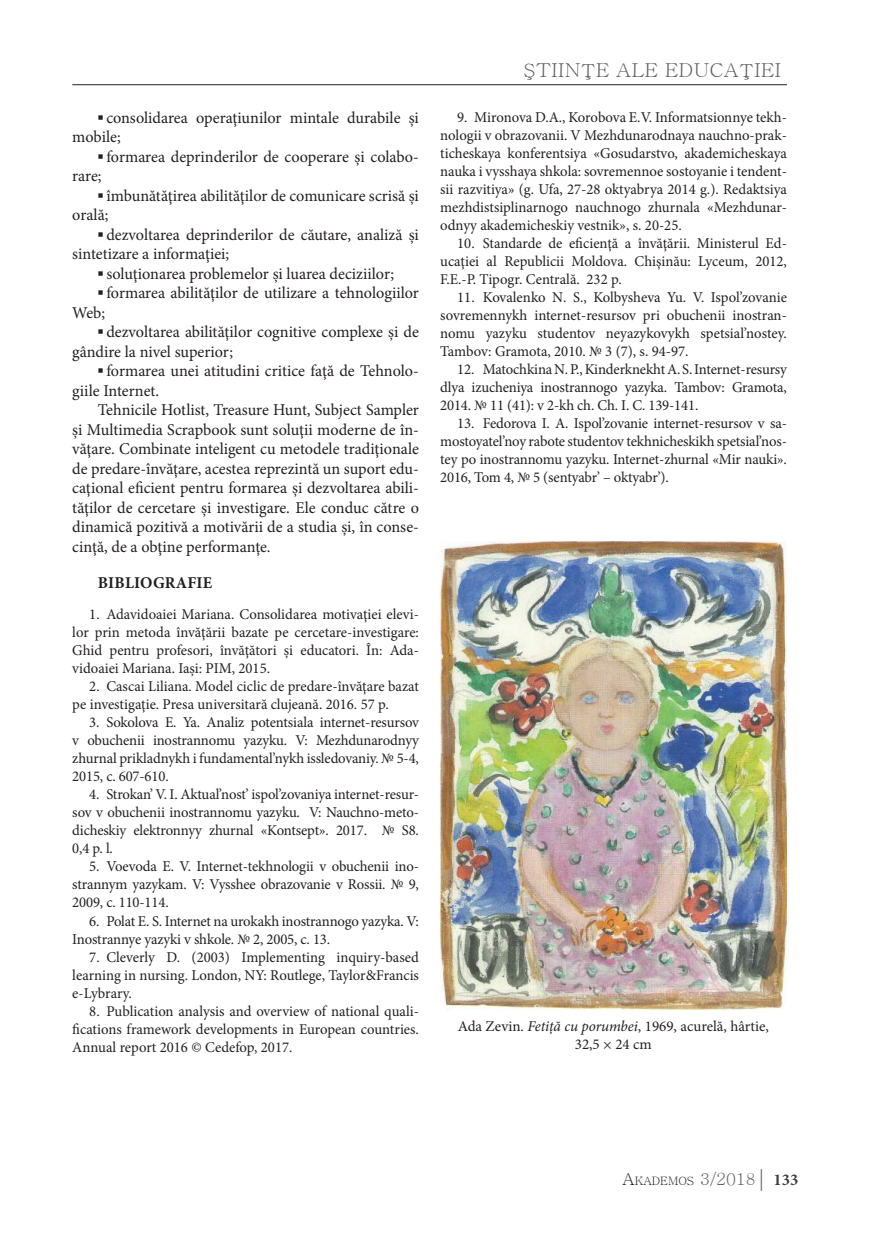
<style>
.page{position:relative;width:872px;height:1234px;background:#fff}
.page>*{position:absolute;margin:0;border:0;box-sizing:border-box;transform-origin:0 0}
.t1{font:19.2px "Batang";color:#636366;scale:1.06 1}
.t2{font:16.5px/19.5px "Minion Pro";color:#231f20}
.t3{font:700 16.5px "Minion Pro";letter-spacing:.01em;color:#231f20}
.t4{font:15px/18px "Minion Pro";letter-spacing:-.01em;color:#231f20;text-align:justify}
.t5{font:11.55px "Batang";color:#231f20}
.s1{font-family:"Arial";font-weight:700}
.s2{font-style:italic}
.s3{font-size:16.5px}
.s4{font-size:16.5px;color:#636366}
.s5{font-family:"Garamond";font-size:24px;color:#636366}
.s6{font-family:"Minion Pro";font-weight:700;font-size:16.5px;color:#3e3e3f}
</style>
<div class="page">
<hr style="left:72px;top:84px;width:715px;height:1px;background:#231f20">
<img style="left:440px;top:541px;width:347px;height:469px">
<p class="t2" style="left:72px;top:108px;width:348px;text-indent:26px"><span class="s1">▪</span> consolidarea operaţiunilor mintale durabile şi mobile;</p>
<p class="t2" style="left:72px;top:147px;width:348px;text-indent:26px"><span class="s1">▪</span> formarea deprinderilor de cooperare şi colabo&shy;rare;</p>
<p class="t2" style="left:72px;top:186px;width:348px;text-indent:26px"><span class="s1">▪</span> îmbunătăţirea abilităţilor de comunicare scrisă şi orală;</p>
<p class="t2" style="left:72px;top:225px;width:348px;text-indent:26px"><span class="s1">▪</span> dezvoltarea deprinderilor de căutare, analiză şi sintetizare a informaţiei;</p>
<p class="t2" style="left:98px;top:264px;width:298px"><span class="s1">▪</span> soluţionarea problemelor şi luarea deciziilor;</p>
<p class="t2" style="left:72px;top:283px;width:348px;text-indent:26px"><span class="s1">▪</span> formarea abilităţilor de utilizare a tehnologiilor<br>Web;</p>
<p class="t2" style="left:72px;top:322px;width:348px;text-indent:26px"><span class="s1">▪</span> dezvoltarea abilităţilor cognitive complexe şi de gândire la nivel superior;</p>
<p class="t2" style="left:72px;top:361px;width:348px;text-indent:26px"><span class="s1">▪</span> formarea unei atitudini critice faţă de Tehnolo&shy;giile Internet.</p>
<p class="t2" style="left:72px;top:400px;width:348px;text-align:justify;text-indent:26px">Tehnicile Hotlist, Treasure Hunt, Subject Sampler şi Multimedia Scrapbook sunt soluţii moderne de în&shy;văţare. Combinate inteligent cu metodele tradiţionale de predare-învăţare, acestea reprezintă un suport edu&shy;caţional eficient pentru formarea şi dezvoltarea abili&shy;tăţilor de cercetare şi investigare. Ele conduc către o dinamică pozitivă a motivării de a studia şi, în conse&shy;cinţă, de a obţine performanţe.</p>
<p class="t3" style="left:98px;top:571px;width:116px">BIBLIOGRAFIE</p>
<p class="t4" style="left:72px;top:605px;width:348px;text-indent:17px">1. Adavidoaiei Mariana. Consolidarea motivaţiei elevi&shy;lor prin metoda învăţării bazate pe cercetare-investigare:<br>Ghid pentru profesori, învăţători şi educatori. În: Ada&shy;vidoaiei Mariana. Iaşi: PIM, 2015.</p>
<p class="t4" style="left:72px;top:677px;width:348px;text-indent:17px">2. Cascai Liliana. Model ciclic de predare-învăţare bazat pe investigaţie. Presa universitară clujeană. 2016. 57 p.</p>
<p class="t4" style="left:72px;top:713px;width:348px;text-indent:17px">3. Sokolova E. Ya. Analiz potentsiala internet-resursov v obuchenii inostrannomu yazyku. V: Mezhdunarodnyy zhurnal prikladnykh i fundamental’nykh issledovaniy. № 5-4, 2015, с. 607-610.</p>
<p class="t4" style="left:72px;top:785px;width:348px;text-indent:17px">4. Strokan’ V. I. Aktual’nost’ ispol’zovaniya internet-resur&shy;sov v obuchenii inostrannomu yazyku. V: Nauchno-meto&shy;dicheskiy elektronnyy zhurnal «Kontsept». 2017. № S8.<br>0,4 p. l.</p>
<p class="t4" style="left:72px;top:857px;width:348px;text-indent:17px">5. Voevoda E. V. Internet-tekhnologii v obuchenii ino&shy;strannym yazykam. V: Vysshee obrazovanie v Rossii. № 9, 2009, с. 110-114.</p>
<p class="t4" style="left:72px;top:911px;width:348px;text-indent:17px">6. Polat E. S. Internet na urokakh inostrannogo yazyka. V:<br>Inostrannye yazyki v shkole. № 2, 2005, c. 13.</p>
<p class="t4" style="left:72px;top:947px;width:348px;text-indent:17px">7. Cleverly D. (2003) Implementing inquiry-based learning in nursing. London, NY: Routlege, Taylor&amp;Francis e-Lybrary.</p>
<p class="t4" style="left:72px;top:1001px;width:348px;text-indent:17px">8. Publication analysis and overview of national quali&shy;fications framework developments in European countries.<br>Annual report 2016 © Cedefop, 2017.</p>
<p class="t1" style="left:523px;top:60px;width:245px">ŞTIINŢE ALE EDUCAŢIEI</p>
<p class="t4" style="left:440px;top:108px;width:348px;text-indent:17px">9. Mironova D.A., Korobova E.V. Informatsionnye tekh&shy;nologii v obrazovanii. V Mezhdunarodnaya nauchno-prak&shy;ticheskaya konferentsiya «Gosudarstvo, akademicheskaya nauka i vysshaya shkola: sovremennoe sostoyanie i tendent&shy;sii razvitiya» (g. Ufa, 27-28 oktyabrya 2014 g.). Redaktsiya mezhdistsiplinarnogo nauchnogo zhurnala «Mezhdunar&shy;odnyy akademicheskiy vestnik», s. 20-25.</p>
<p class="t4" style="left:440px;top:234px;width:348px;text-indent:17px">10. Standarde de eficienţă a învăţării. Ministerul Ed&shy;ucaţiei al Republicii Moldova. Chişinău: Lyceum, 2012, F.E.-P. Tipogr. Centrală. 232 p.</p>
<p class="t4" style="left:440px;top:288px;width:348px;text-indent:17px">11. Kovalenko N. S., Kolbysheva Yu. V. Ispol’zovanie sovremennykh internet-resursov pri obuchenii inostran&shy;nomu yazyku studentov neyazykovykh spetsial’nostey.<br>Tambov: Gramota, 2010. № 3 (7), s. 94-97.</p>
<p class="t4" style="left:440px;top:360px;width:348px;text-indent:17px">12. Matochkina N. P., Kinderknekht A. S. Internet-resursy dlya izucheniya inostrannogo yazyka. Tambov: Gramota, 2014. № 11 (41): v 2-kh ch. Ch. I. C. 139-141.</p>
<p class="t4" style="left:440px;top:414px;width:348px;text-indent:17px">13. Fedorova I. A. Ispol’zovanie internet-resursov v sa&shy;mostoyatel’noy rabote studentov tekhnicheskikh spetsial’nos&shy;tey po inostrannomu yazyku. Internet-zhurnal «Mir nauki».<br>2016, Tom 4, № 5 (sentyabr’ – oktyabr’).</p>
<p class="t4" style="left:458px;top:1017px;width:313px;text-align:center">Ada Zevin. <span class="s2">Fetiță cu porumbei</span>, 1969, acurelă, hârtie,<br>32,5 × 24 cm</p>
<p class="t5" style="left:622px;top:1175px;width:177px"><span class="s3">A</span>KADEMOS <span class="s4">3/2018</span><span class="s5">|</span> <span class="s6">133</span></p>
</div>
